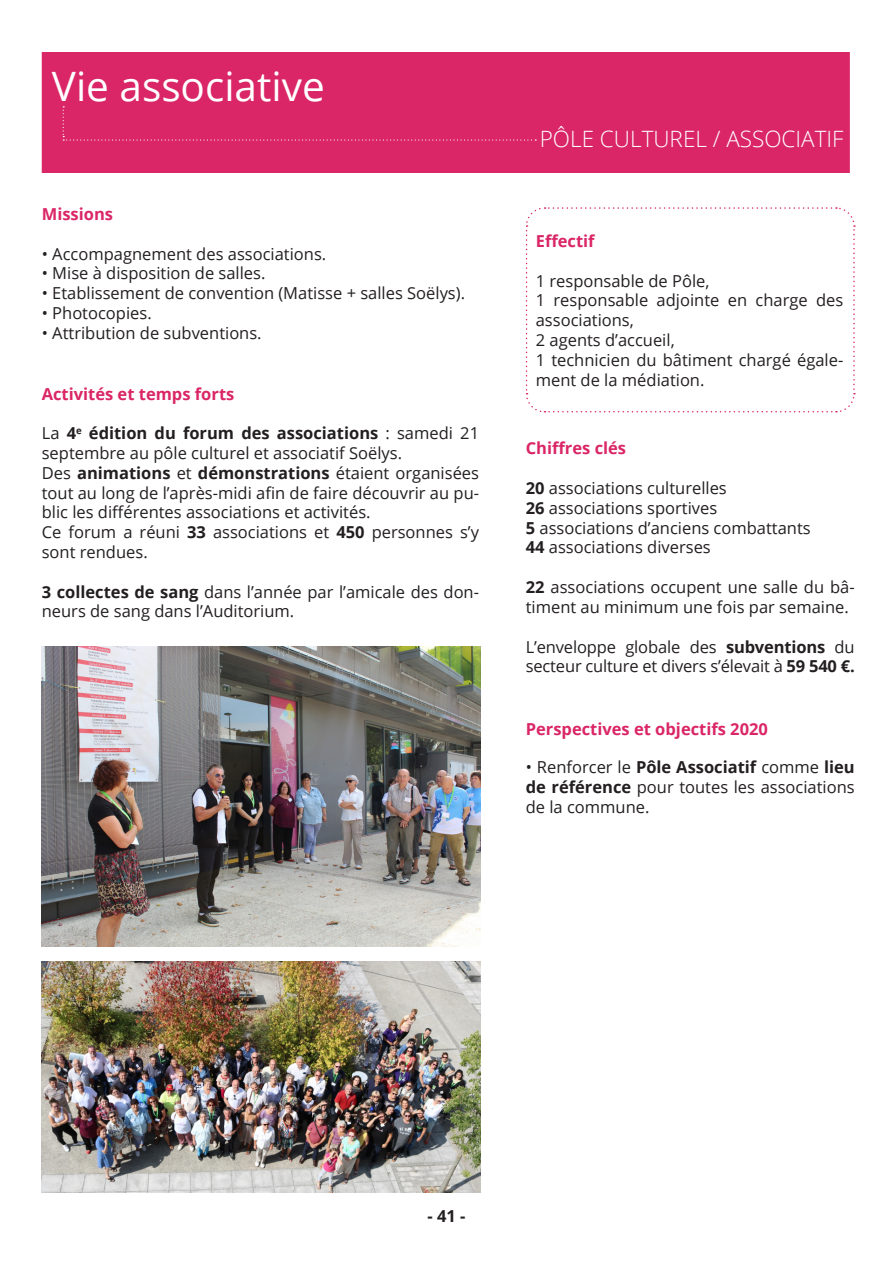
<style>
.page{position:relative;width:893px;height:1263px;background:#fff}
.page>*{position:absolute;margin:0;border:0;box-sizing:border-box;transform-origin:0 0}
.t1{font:40.5px "Open Sans";color:#fff}
.t2{font:300 22.5px "Open Sans";color:#fff}
.t3{font:16.5px/19.8px "Open Sans";color:#231f20}
.t4{font:700 16.5px "Open Sans";color:#da2666}
.t5{font:700 16.5px "Open Sans";color:#231f20}
.s1{font-weight:700}
</style>
<div class="page">
<div style="left:42px;top:52px;width:808px;height:121px;background:#da2666"></div>
<svg style="left:63px;top:106px;width:473px;height:35px"></svg>
<svg style="left:525px;top:207px;width:330px;height:206px"></svg>
<img style="left:42px;top:646px;width:439px;height:300px">
<img style="left:42px;top:961px;width:439px;height:232px">
<p class="t1" style="left:52px;top:59px;width:274px">Vie associative</p>
<p class="t4" style="left:42px;top:202px;width:73px">Missions</p>
<p class="t3" style="left:42px;top:243px;width:286px">• Accompagnement des associations.</p>
<p class="t3" style="left:42px;top:263px;width:225px">• Mise à disposition de salles.</p>
<p class="t3" style="left:42px;top:283px;width:425px">• Etablissement de convention (Matisse + salles Soëlys).</p>
<p class="t3" style="left:42px;top:303px;width:111px">• Photocopies.</p>
<p class="t3" style="left:42px;top:322px;width:221px">• Attribution de subventions.</p>
<p class="t4" style="left:42px;top:382px;width:194px">Activités et temps forts</p>
<p class="t3" style="left:42px;top:423px;width:439px">La <span class="s1">4</span><sup>e</sup> <span class="s1">édition du forum des associations</span> : samedi 21 septembre au pôle culturel et associatif Soëlys.</p>
<p class="t3" style="left:42px;top:462px;width:439px;text-align:justify">Des <span class="s1">animations</span> et <span class="s1">démonstrations</span> étaient organisées tout au long de l’après-midi afin de faire découvrir au pu&shy;blic les différentes associations et activités.</p>
<p class="t3" style="left:42px;top:522px;width:439px">Ce forum a réuni <span class="s1">33</span> associations et <span class="s1">450</span> personnes s’y sont rendues.</p>
<p class="t3" style="left:42px;top:581px;width:439px"><span class="s1">3 collectes de sang</span> dans l’année par l’amicale des don&shy;neurs de sang dans l’Auditorium.</p>
<p class="t2" style="left:540px;top:124px;width:305px">PÔLE CULTUREL / ASSOCIATIF</p>
<p class="t4" style="left:536px;top:229px;width:60px">Effectif</p>
<p class="t3" style="left:536px;top:270px;width:175px">1 responsable de Pôle,</p>
<p class="t3" style="left:536px;top:290px;width:309px">1 responsable adjointe en charge des associations,</p>
<p class="t3" style="left:536px;top:330px;width:140px">2 agents d’accueil,</p>
<p class="t3" style="left:536px;top:349px;width:309px">1 technicien du bâtiment chargé égale&shy;ment de la médiation.</p>
<p class="t4" style="left:526px;top:437px;width:102px">Chiffres clés</p>
<p class="t3" style="left:526px;top:478px;width:203px"><span class="s1">20</span> associations culturelles</p>
<p class="t3" style="left:526px;top:498px;width:193px"><span class="s1">26</span> associations sportives</p>
<p class="t3" style="left:526px;top:517px;width:286px"><span class="s1">5</span> associations d’anciens combattants</p>
<p class="t3" style="left:526px;top:537px;width:187px"><span class="s1">44</span> associations diverses</p>
<p class="t3" style="left:526px;top:577px;width:330px"><span class="s1">22</span> associations occupent une salle du bâ&shy;timent au minimum une fois par semaine.</p>
<p class="t3" style="left:526px;top:636px;width:330px">L’enveloppe globale des <span class="s1">subventions</span> du secteur culture et divers s’élevait à <span class="s1">59 540 €.</span></p>
<p class="t4" style="left:526px;top:718px;width:244px">Perspectives et objectifs 2020</p>
<p class="t3" style="left:526px;top:757px;width:330px;text-align:justify">• Renforcer le <span class="s1">Pôle Associatif</span> comme <span class="s1">lieu de référence</span> pour toutes les associations de la commune.</p>
<p class="t5" style="left:427px;top:1204px;width:40px">- 41 -</p>
</div>
